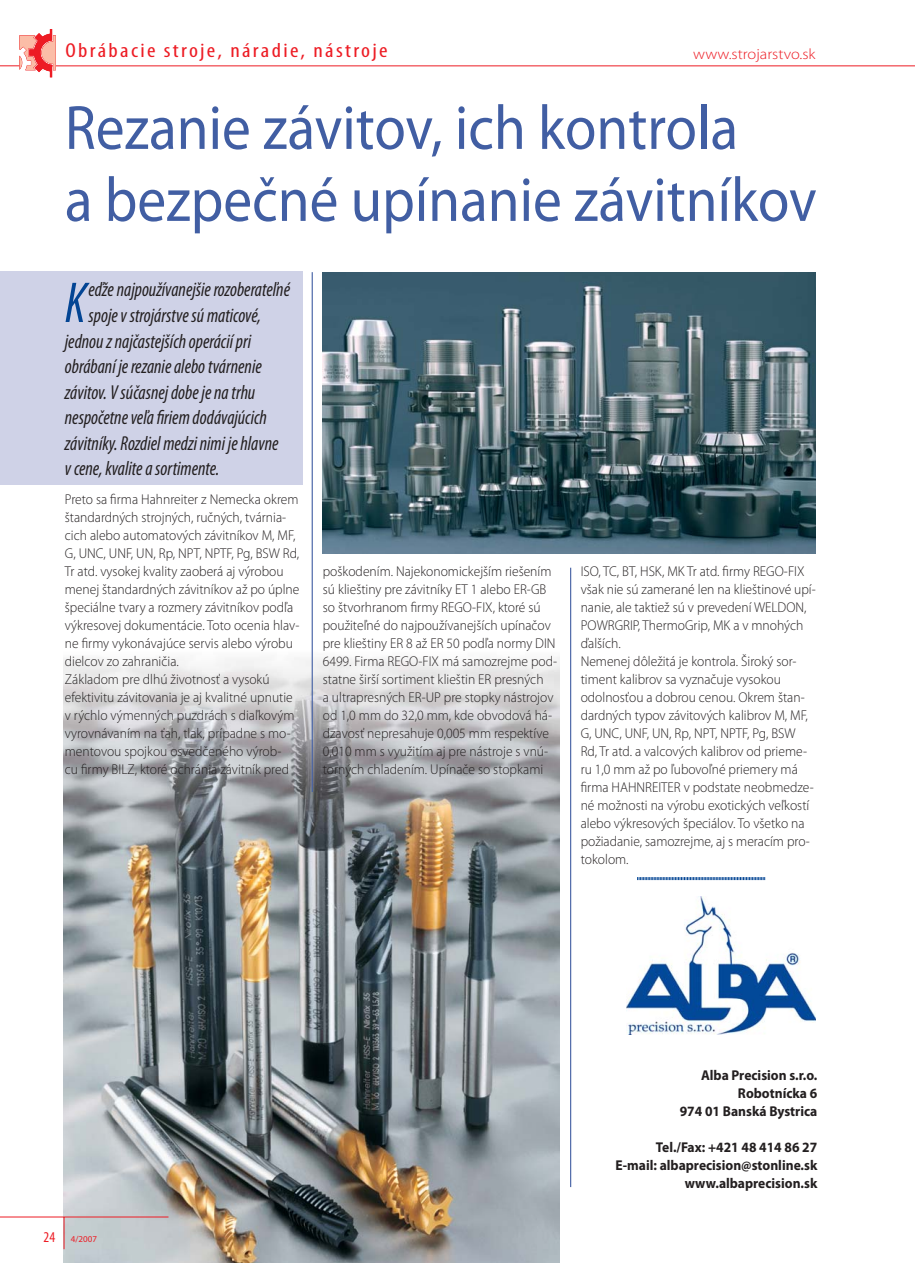
<style>
.page{position:relative;width:915px;height:1263px;background:#fff}
.page>*{position:absolute;margin:0;border:0;box-sizing:border-box;transform-origin:0 0}
.t1{font:63px/72px "Myriad Pro";color:#415ea3;scale:.91 1}
.t2{font:italic condensed 58.05px "Myriad Pro";color:#034594;scale:.93 1}
.t3{font:italic condensed 20.25px "Myriad Pro";color:#231f20;scale:.93 1}
.t4{font:condensed 20.25px "Myriad Pro";letter-spacing:.1em;color:#ed1c24;scale:1.15 1}
.t5{font:300 15px "Myriad Pro";color:#ed1c24;scale:1.1 1}
.t6{font:300 14.25px/18px "Myriad Pro";color:#231f20;scale:.95 1}
.t7{font:700 14.25px/18px "Myriad Pro";color:#231f20;text-align:right;scale:.95 1}
.t8{font:9px "Myriad Pro";color:#ed1c24}
.s1{font-stretch:condensed;font-size:15px}
</style>
<div class="page">
<img style="left:64px;top:657px;width:495px;height:606px">
<hr style="left:45px;top:65px;width:869px;height:1px;background:#ed1c24">
<hr style="left:0;top:1217px;width:168px;height:1px;background:#ed1c24">
<hr style="left:64px;top:1217px;width:1px;height:32px;background:#ed1c24">
<svg style="left:0;top:29px;width:56px;height:48px"></svg>
<div style="left:0;top:272px;width:302px;height:213px;background:#cfd2e7"></div>
<hr style="left:311px;top:272px;width:2px;height:520px;background:#415ea3">
<hr style="left:570px;top:568px;width:1px;height:619px;background:#415ea3">
<svg style="left:637px;top:877px;width:128px;height:3px"></svg>
<img style="left:626px;top:896px;width:189px;height:138px">
<img style="left:322px;top:272px;width:493px;height:282px">
<h3 class="t4" style="left:65px;top:42px;width:281px">Obrábacie stroje, náradie, nástroje</h3>
<p class="t5" style="left:693px;top:48px;width:113px">www.strojarstvo.sk</p>
<h1 class="t1" style="left:65px;top:98px;width:827px">Rezanie závitov, ich kontrola<br>a bezpečné upínanie závitníkov</h1>
<h2 class="t2" style="left:65px;top:281px;width:24px">K</h2>
<h3 class="t3" style="left:88px;top:282px;width:218px">eďže najpoužívanejšie rozoberateľné</h3>
<h3 class="t3" style="left:88px;top:308px;width:187px">spoje v strojárstve sú maticové,</h3>
<h3 class="t3" style="left:65px;top:333px;width:202px">jednou z najčastejších operácií pri</h3>
<h3 class="t3" style="left:65px;top:359px;width:213px">obrábaní je rezanie alebo tvárnenie</h3>
<h3 class="t3" style="left:65px;top:384px;width:206px">závitov. V súčasnej dobe je na trhu</h3>
<h3 class="t3" style="left:65px;top:410px;width:219px">nespočetne veľa firiem dodávajúcich</h3>
<h3 class="t3" style="left:65px;top:435px;width:231px">závitníky. Rozdiel medzi nimi je hlavne</h3>
<h3 class="t3" style="left:65px;top:461px;width:168px">v cene, kvalite a sortimente.</h3>
<p class="t6" style="left:65px;top:492px;width:248px">Preto sa firma Hahnreiter z Nemecka okrem štandardných strojných, ručných, tvárnia&shy;cich alebo automatových závitníkov M, MF, G, UNC, UNF, UN, Rp, NPT, NPTF, Pg, BSW Rd, Tr atd. vysokej kvality zaoberá aj výrobou menej štandardných závitníkov až po úplne špeciálne tvary a rozmery závitníkov podľa výkresovej dokumentácie. Toto ocenia hlav&shy;ne firmy vykonávajúce servis alebo výrobu dielcov zo zahraničia.<br>Základom pre dlhú životnosť a vysokú efektivitu závitovania je aj kvalitné upnutie v rýchlo výmenných puzdrách s diaľkovým vyrovnávaním na ťah, tlak, prípadne s mo&shy;mentovou spojkou osvedčeného výrob-<br>cu firmy BILZ, ktoré ochránia závitník pred</p>
<p class="t6" style="left:323px;top:564px;width:248px">poškodením. Najekonomickejším riešením sú klieštiny pre závitníky ET 1 alebo ER-GB so štvorhranom firmy REGO-FIX, ktoré sú použiteľné do najpoužívanejších upínačov pre klieštiny ER 8 až ER 50 podľa normy DIN 6499. Firma REGO-FIX má samozrejme pod&shy;statne širší sortiment klieštin ER presných<br>a ultrapresných ER-UP pre stopky nástrojov od 1,0 mm do 32,0 mm, kde obvodová há&shy;dzavosť nepresahuje 0,005 mm respektíve 0,010 mm s využitím aj pre nástroje s vnú&shy;torných chladením. Upínače so stopkami</p>
<p class="t6" style="left:580px;top:564px;width:249px">ISO, TC, BT, HSK, MK Tr atd. firmy REGO-FIX však nie sú zamerané len na klieštinové upí&shy;nanie, ale taktiež sú v prevedení WELDON, POWRGRIP, ThermoGrip, MK a v mnohých ďalších.<br>Nemenej dôležitá je kontrola. Široký sor&shy;timent kalibrov sa vyznačuje vysokou odolnosťou a dobrou cenou. Okrem štan&shy;dardných typov závitových kalibrov M, MF, G, UNC, UNF, UN, Rp, NPT, NPTF, Pg, BSW<br>Rd, Tr atd. a valcových kalibrov od prieme&shy;ru 1,0 mm až po ľubovoľné priemery má firma HAHNREITER v podstate neobmedze&shy;né možnosti na výrobu exotických veľkostí alebo výkresových špeciálov. To všetko na požiadanie, samozrejme, aj s meracím pro&shy;tokolom.</p>
<p class="t8" style="left:44px;top:1236px;width:55px"><span class="s1">24</span> 4/2007</p>
<p class="t7" style="left:679px;top:1068px;width:146px">Alba Precision s.r.o.<br>Robotnícka 6<br>974 01 Banská Bystrica</p>
<p class="t7" style="left:615px;top:1140px;width:214px">Tel./Fax: +421 48 414 86 27<br>E-mail: albaprecision@stonline.sk www.albaprecision.sk</p>
</div>
